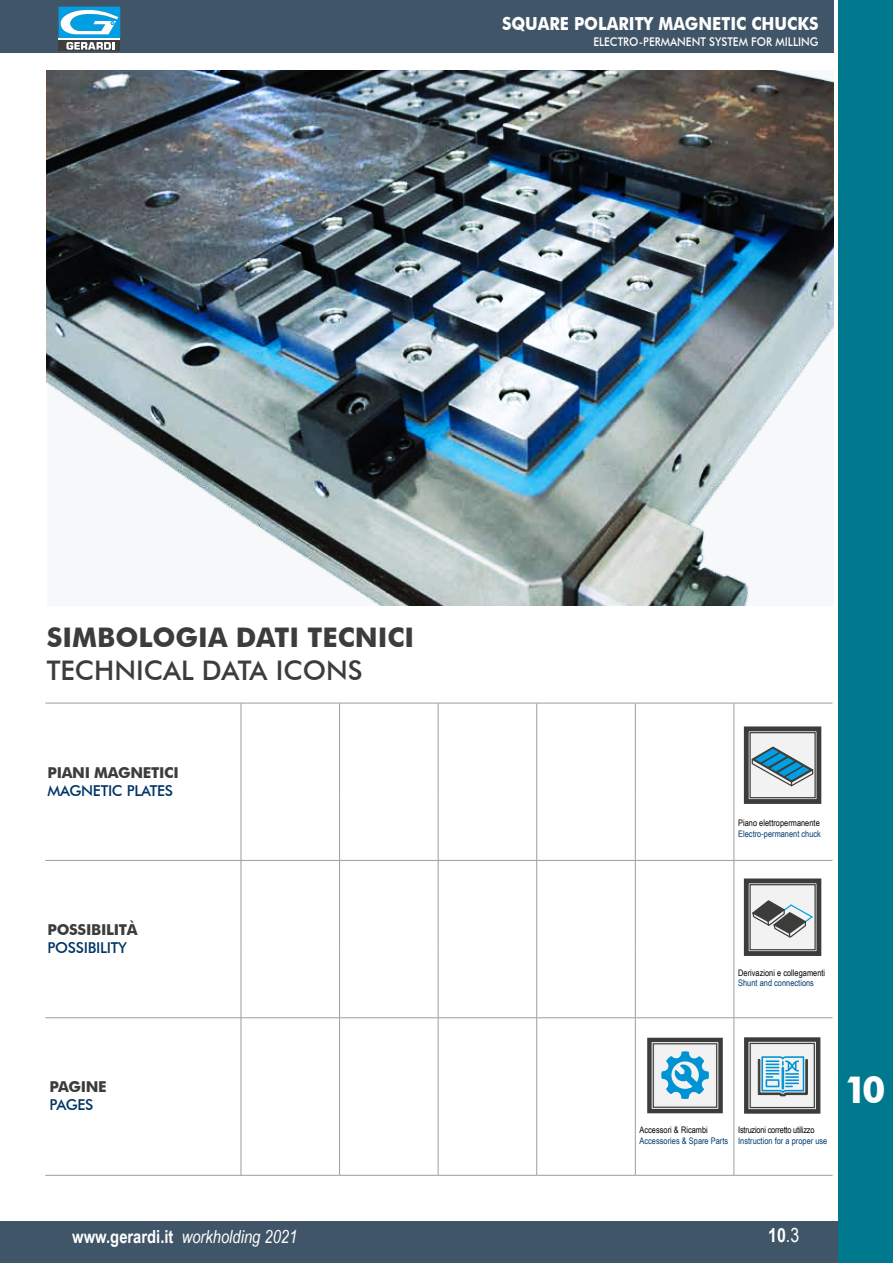
<style>
.page{position:relative;width:893px;height:1263px;background:#fff}
.page>*{position:absolute;margin:0;border:0;box-sizing:border-box;transform-origin:0 0}
.t1{font:700 37.5px "Futura BT";color:#fff}
.t2{font:700 27px "Futura BT";color:#3c3c3b}
.t3{font:500 27px "Futura BT";color:#3c3c3b}
.t4{font:700 19.5px "Arial Narrow";color:#fff}
.t5{font:italic 18px "Arial Narrow";color:#fff}
.t6{font:700 18px "Futura BT";color:#fff;scale:.9 1}
.t7{font:700 15px "Futura BT";letter-spacing:-.02em;color:#3c3c3b}
.t8{font:500 15px "Futura BT";letter-spacing:-.02em;color:#003565}
.t9{font:500 12px "Futura BT";color:#fff;scale:.9 1}
.t10{font:9px "Arial Narrow";letter-spacing:.005em;color:#003b6f}
.t11{font:9px "Arial Narrow";letter-spacing:.005em;color:#000}
.t12{font:9px "Arial Narrow";letter-spacing:-.02em;color:#000}
.s1{font-weight:700;font-style:normal}
.s2{font-weight:400}
</style>
<div class="page">
<div style="left:0;top:0;width:833px;height:53px;background:#405567"></div>
<div style="left:59px;top:40px;width:61px;height:11px;background:#3f3f3e"></div>
<svg style="left:59px;top:7px;width:61px;height:43px;background:#68b3d4"></svg>
<div style="left:0;top:1221px;width:893px;height:42px;background:#405567"></div>
<div style="left:838px;top:0;width:55px;height:1263px;background:#00798f"></div>
<hr style="left:241px;top:703px;width:99px;height:1px;background:#9d9d9c">
<hr style="left:340px;top:703px;width:98px;height:1px;background:#9d9d9c">
<hr style="left:438px;top:703px;width:99px;height:1px;background:#9d9d9c">
<hr style="left:537px;top:703px;width:98px;height:1px;background:#9d9d9c">
<hr style="left:635px;top:703px;width:99px;height:1px;background:#9d9d9c">
<hr style="left:734px;top:703px;width:98px;height:1px;background:#9d9d9c">
<hr style="left:241px;top:861px;width:1px;height:89px;background:#9d9d9c">
<hr style="left:339px;top:861px;width:1px;height:89px;background:#9d9d9c">
<hr style="left:438px;top:861px;width:1px;height:89px;background:#9d9d9c">
<hr style="left:536px;top:861px;width:1px;height:89px;background:#9d9d9c">
<hr style="left:635px;top:861px;width:1px;height:89px;background:#9d9d9c">
<hr style="left:241px;top:950px;width:1px;height:67px;background:#9d9d9c">
<hr style="left:339px;top:950px;width:1px;height:67px;background:#9d9d9c">
<hr style="left:438px;top:950px;width:1px;height:67px;background:#9d9d9c">
<hr style="left:536px;top:950px;width:1px;height:67px;background:#9d9d9c">
<hr style="left:635px;top:950px;width:1px;height:67px;background:#9d9d9c">
<hr style="left:734px;top:950px;width:1px;height:67px;background:#9d9d9c">
<hr style="left:45px;top:1017px;width:196px;height:1px;background:#9d9d9c">
<hr style="left:241px;top:1017px;width:99px;height:1px;background:#9d9d9c">
<hr style="left:241px;top:1018px;width:1px;height:89px;background:#9d9d9c">
<hr style="left:340px;top:1017px;width:98px;height:1px;background:#9d9d9c">
<hr style="left:339px;top:1018px;width:1px;height:89px;background:#9d9d9c">
<hr style="left:438px;top:1017px;width:99px;height:1px;background:#9d9d9c">
<hr style="left:438px;top:1018px;width:1px;height:89px;background:#9d9d9c">
<hr style="left:537px;top:1017px;width:98px;height:1px;background:#9d9d9c">
<hr style="left:536px;top:1018px;width:1px;height:89px;background:#9d9d9c">
<hr style="left:635px;top:1017px;width:99px;height:1px;background:#9d9d9c">
<hr style="left:635px;top:1018px;width:1px;height:89px;background:#9d9d9c">
<hr style="left:734px;top:1017px;width:98px;height:1px;background:#9d9d9c">
<hr style="left:241px;top:1107px;width:1px;height:68px;background:#9d9d9c">
<hr style="left:339px;top:1107px;width:1px;height:68px;background:#9d9d9c">
<hr style="left:438px;top:1107px;width:1px;height:68px;background:#9d9d9c">
<hr style="left:536px;top:1107px;width:1px;height:68px;background:#9d9d9c">
<hr style="left:635px;top:1107px;width:1px;height:68px;background:#9d9d9c">
<hr style="left:734px;top:1107px;width:1px;height:68px;background:#9d9d9c">
<hr style="left:45px;top:1175px;width:196px;height:1px;background:#9d9d9c">
<hr style="left:241px;top:1175px;width:99px;height:1px;background:#9d9d9c">
<hr style="left:340px;top:1175px;width:98px;height:1px;background:#9d9d9c">
<hr style="left:438px;top:1175px;width:99px;height:1px;background:#9d9d9c">
<hr style="left:537px;top:1175px;width:98px;height:1px;background:#9d9d9c">
<hr style="left:635px;top:1175px;width:99px;height:1px;background:#9d9d9c">
<hr style="left:734px;top:1175px;width:98px;height:1px;background:#9d9d9c">
<hr style="left:734px;top:861px;width:1px;height:89px;background:#9d9d9c">
<hr style="left:734px;top:1018px;width:1px;height:89px;background:#9d9d9c">
<hr style="left:45px;top:703px;width:196px;height:1px;background:#9d9d9c">
<hr style="left:45px;top:860px;width:196px;height:1px;background:#9d9d9c">
<hr style="left:241px;top:703px;width:1px;height:89px;background:#9d9d9c">
<hr style="left:339px;top:703px;width:1px;height:89px;background:#9d9d9c">
<hr style="left:438px;top:703px;width:1px;height:89px;background:#9d9d9c">
<hr style="left:536px;top:703px;width:1px;height:89px;background:#9d9d9c">
<hr style="left:635px;top:703px;width:1px;height:89px;background:#9d9d9c">
<hr style="left:734px;top:703px;width:1px;height:89px;background:#9d9d9c">
<hr style="left:241px;top:792px;width:1px;height:68px;background:#9d9d9c">
<hr style="left:339px;top:792px;width:1px;height:68px;background:#9d9d9c">
<hr style="left:438px;top:792px;width:1px;height:68px;background:#9d9d9c">
<hr style="left:536px;top:792px;width:1px;height:68px;background:#9d9d9c">
<hr style="left:635px;top:792px;width:1px;height:68px;background:#9d9d9c">
<hr style="left:734px;top:792px;width:1px;height:68px;background:#9d9d9c">
<hr style="left:241px;top:860px;width:99px;height:1px;background:#9d9d9c">
<hr style="left:340px;top:860px;width:98px;height:1px;background:#9d9d9c">
<hr style="left:438px;top:860px;width:99px;height:1px;background:#9d9d9c">
<hr style="left:537px;top:860px;width:98px;height:1px;background:#9d9d9c">
<hr style="left:635px;top:860px;width:99px;height:1px;background:#9d9d9c">
<hr style="left:734px;top:860px;width:98px;height:1px;background:#9d9d9c">
<div style="left:744px;top:878px;width:77px;height:78px;border:5px solid #3c3c3b"></div>
<svg style="left:749px;top:883px;width:67px;height:68px"></svg>
<div style="left:744px;top:726px;width:77px;height:78px;border:5px solid #3c3c3b"></div>
<svg style="left:749px;top:731px;width:67px;height:68px"></svg>
<div style="left:744px;top:1037px;width:76px;height:77px;border:5px solid #3c3c3b"></div>
<svg style="left:749px;top:1042px;width:67px;height:67px"></svg>
<div style="left:647px;top:1038px;width:76px;height:75px;border:5px solid #3c3c3b"></div>
<svg style="left:652px;top:1042px;width:66px;height:67px"></svg>
<img style="left:47px;top:70px;width:786px;height:536px">
<h3 class="t6" style="left:502px;top:12px;width:353px">SQUARE POLARITY MAGNETIC CHUCKS</h3>
<h3 class="t9" style="left:593px;top:35px;width:252px">ELECTRO-PERMANENT SYSTEM FOR MILLING</h3>
<h2 class="t2" style="left:47px;top:621px;width:369px">SIMBOLOGIA DATI TECNICI</h2>
<h2 class="t3" style="left:47px;top:653px;width:317px">TECHNICAL DATA ICONS</h2>
<h3 class="t7" style="left:47px;top:763px;width:133px">PIANI MAGNETICI</h3>
<h3 class="t8" style="left:47px;top:781px;width:127px">MAGNETIC PLATES</h3>
<h3 class="t7" style="left:47px;top:920px;width:92px">POSSIBILITÀ</h3>
<h3 class="t8" style="left:47px;top:938px;width:81px">POSSIBILITY</h3>
<h3 class="t7" style="left:50px;top:1078px;width:59px">PAGINE</h3>
<h3 class="t8" style="left:50px;top:1096px;width:45px">PAGES</h3>
<h3 class="t5" style="left:72px;top:1224px;width:227px"><span class="s1">www.gerardi.it</span> workholding 2021</h3>
<p class="t11" style="left:738px;top:817px;width:83px">Piano elettropermanente</p>
<p class="t10" style="left:738px;top:827px;width:84px">Electro-permanent chuck</p>
<p class="t11" style="left:738px;top:966px;width:89px">Derivazioni e collegamenti</p>
<p class="t10" style="left:738px;top:976px;width:77px">Shunt and connections</p>
<p class="t11" style="left:640px;top:1123px;width:70px">Accessori &amp; Ricambi</p>
<p class="t10" style="left:640px;top:1134px;width:90px">Accessories &amp; Spare Parts</p>
<p class="t12" style="left:738px;top:1123px;width:78px">Istruzioni corretto utilizzo</p>
<p class="t10" style="left:738px;top:1134px;width:91px">Instruction for a proper use</p>
<h1 class="t1" style="left:844px;top:1067px;width:43px">10</h1>
<h3 class="t4" style="left:768px;top:1220px;width:33px">10<span class="s2">.3</span></h3>
</div>
